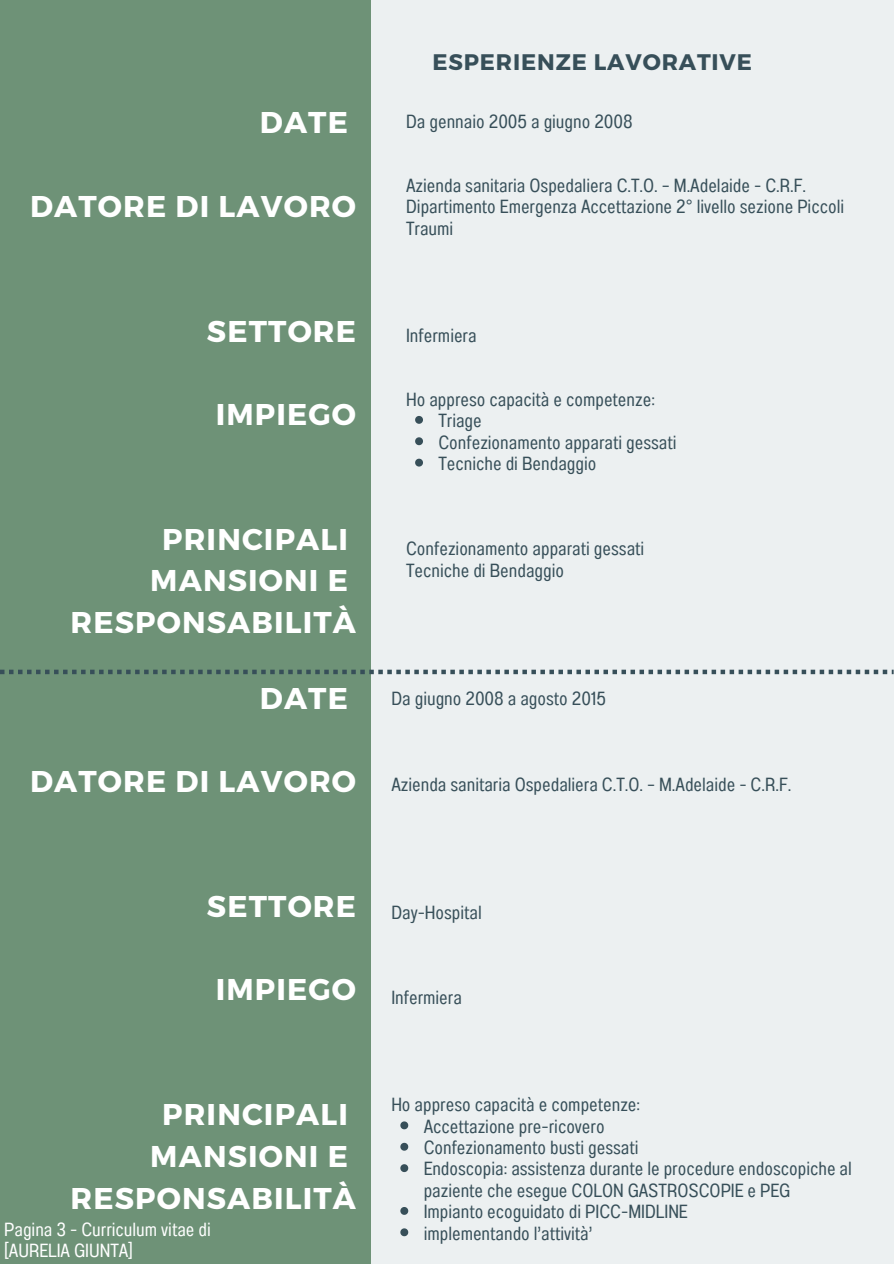
<style>
.page{position:relative;width:894px;height:1264px;background:#fff}
.page>*{position:absolute;margin:0;border:0;box-sizing:border-box;transform-origin:0 0}
.t1{font:700 30px/41.7px "Montserrat";letter-spacing:.04em;color:#fff;text-align:right}
.t2{font:700 22.5px "Montserrat";letter-spacing:.04em;color:#374f59}
.t3{font:19.05px/21.3px "Anantason Wd 62";color:#374f59}
.t4{font:19.05px "Anantason Wd 62";color:#fff}
</style>
<div class="page">
<div style="left:0;top:0;width:893px;height:1263px;background:#ecf0f1"></div>
<div style="left:0;top:0;width:370px;height:1263px;background:#6e9277"></div>
<svg style="left:0;top:669px;width:893px;height:5px"></svg>
<svg style="left:415px;top:416px;width:8px;height:8px"></svg>
<svg style="left:415px;top:437px;width:8px;height:8px"></svg>
<svg style="left:415px;top:458px;width:8px;height:8px"></svg>
<svg style="left:400px;top:1121px;width:8px;height:8px"></svg>
<svg style="left:400px;top:1142px;width:8px;height:8px"></svg>
<svg style="left:400px;top:1164px;width:8px;height:8px"></svg>
<svg style="left:400px;top:1207px;width:8px;height:7px"></svg>
<svg style="left:400px;top:1228px;width:8px;height:8px"></svg>
<h1 class="t1" style="left:260px;top:100px;width:90px">DATE</h1>
<h1 class="t1" style="left:30px;top:184px;width:327px">DATORE DI LAVORO</h1>
<h1 class="t1" style="left:207px;top:308px;width:151px">SETTORE</h1>
<h1 class="t1" style="left:216px;top:392px;width:142px">IMPIEGO</h1>
<h1 class="t1" style="left:70px;top:517px;width:287px">PRINCIPALI<br>MANSIONI E<br>RESPONSABILITÀ</h1>
<h1 class="t1" style="left:260px;top:675px;width:90px">DATE</h1>
<h1 class="t1" style="left:30px;top:759px;width:327px">DATORE DI LAVORO</h1>
<h1 class="t2" style="left:432px;top:47px;width:321px">ESPERIENZE LAVORATIVE</h1>
<p class="t3" style="left:406px;top:111px;width:228px">Da gennaio 2005 a giugno 2008</p>
<h2 class="t3" style="left:406px;top:175px;width:401px">Azienda sanitaria Ospedaliera C.T.O. – M.Adelaide - C.R.F.</h2>
<p class="t3" style="left:406px;top:196px;width:439px">Dipartimento Emergenza Accettazione 2° livello sezione Piccoli<br>Traumi</p>
<p class="t3" style="left:406px;top:324px;width:72px">Infermiera</p>
<p class="t3" style="left:406px;top:388px;width:250px">Ho appreso capacità e competenze:</p>
<p class="t3" style="left:438px;top:410px;width:45px">Triage</p>
<p class="t3" style="left:438px;top:431px;width:239px">Confezionamento apparati gessati</p>
<p class="t3" style="left:438px;top:453px;width:159px">Tecniche di Bendaggio</p>
<p class="t3" style="left:406px;top:538px;width:239px">Confezionamento apparati gessati</p>
<p class="t3" style="left:406px;top:559px;width:159px">Tecniche di Bendaggio</p>
<p class="t3" style="left:391px;top:687px;width:216px">Da giugno 2008 a agosto 2015</p>
<p class="t3" style="left:391px;top:773px;width:401px">Azienda sanitaria Ospedaliera C.T.O. – M.Adelaide - C.R.F.</p>
<h1 class="t1" style="left:207px;top:884px;width:151px">SETTORE</h1>
<h1 class="t1" style="left:216px;top:967px;width:142px">IMPIEGO</h1>
<p class="t3" style="left:391px;top:901px;width:92px">Day-Hospital</p>
<p class="t3" style="left:391px;top:987px;width:72px">Infermiera</p>
<p class="t3" style="left:391px;top:1094px;width:250px">Ho appreso capacità e competenze:</p>
<p class="t3" style="left:423px;top:1115px;width:182px">Accettazione pre-ricovero</p>
<p class="t3" style="left:423px;top:1136px;width:216px">Confezionamento busti gessati</p>
<p class="t3" style="left:423px;top:1158px;width:429px">Endoscopia: assistenza durante le procedure endoscopiche al paziente che esegue COLON GASTROSCOPIE e PEG</p>
<p class="t3" style="left:423px;top:1200px;width:265px">Impianto ecoguidato di PICC-MIDLINE</p>
<p class="t1" style="left:70px;top:1092px;width:287px">PRINCIPALI<br>MANSIONI E<br>RESPONSABILITÀ</p>
<p class="t4" style="left:4px;top:1218px;width:208px">Pagina 3 - Curriculum vitae di</p>
<p class="t3" style="left:423px;top:1222px;width:170px">implementando l’attività’</p>
<p class="t4" style="left:4px;top:1239px;width:130px">[AURELIA GIUNTA]</p>
</div>
